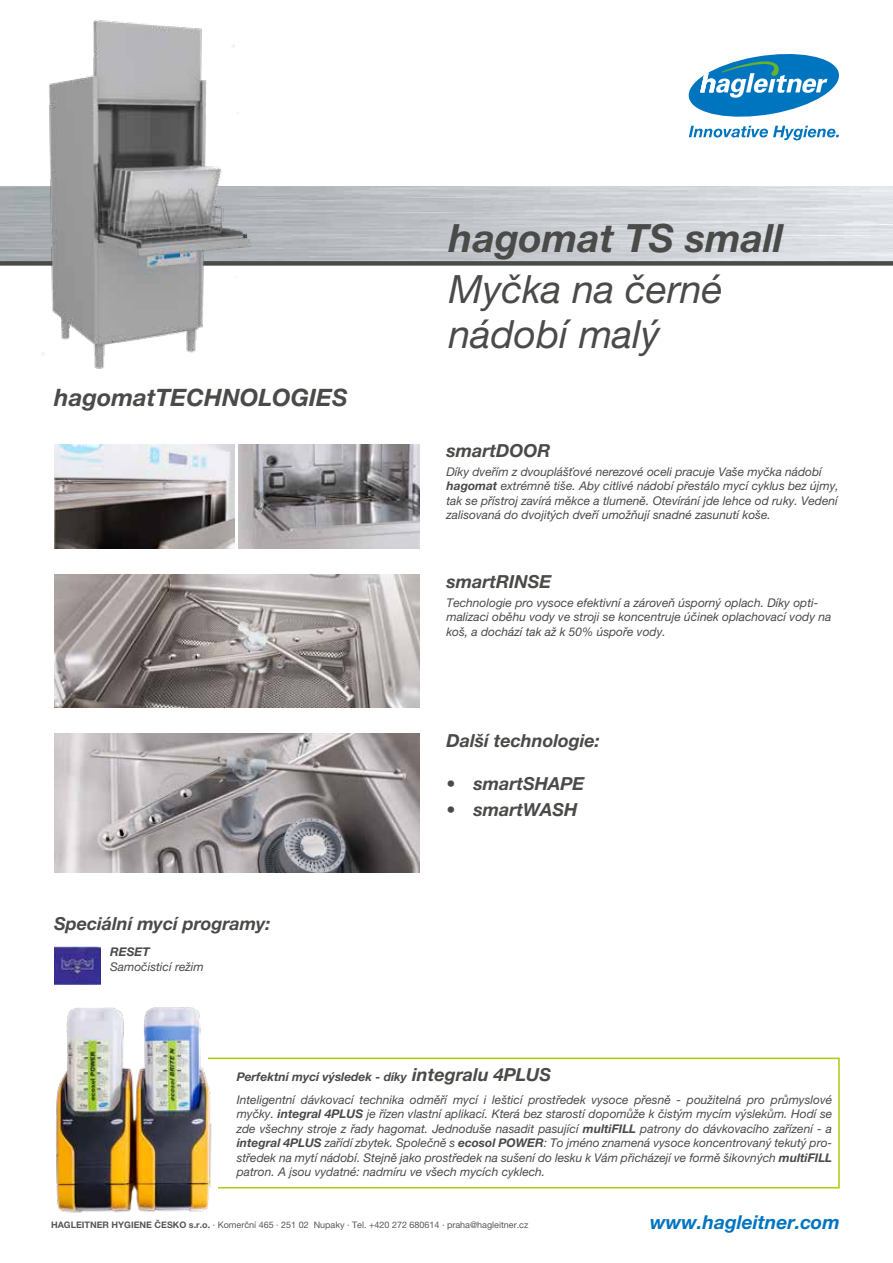
<style>
.page{position:relative;width:893px;height:1263px;background:#fff}
.page>*{position:absolute;margin:0;border:0;box-sizing:border-box;transform-origin:0 0}
.t1{font:italic 39px/45px "Helvetica Neue LT Pro";color:#4a4a49}
.t2{font:italic 700 39px "Helvetica Neue LT Pro";color:#4a4a49}
.t3{font:italic 700 24px "Helvetica Neue LT Pro";color:#4a4a49}
.t4{font:italic 700 19.2px "Helvetica Neue LT Pro";color:#0075bf}
.t5{font:italic 700 18px "Helvetica Neue LT Pro";color:#4a4a49}
.t6{font:italic 12px/14.4px "Helvetica Neue LT Pro";color:#4a4a49}
.t7{font:italic 700 12px "Helvetica Neue LT Pro";color:#4a4a49}
.t8{font:9px "Helvetica Neue LT Pro";color:#575756}
.s1{font-weight:700}
.s2{font-weight:700;font-size:18px}
</style>
<div class="page">
<div style="left:0;top:261px;width:893px;height:5px;background:#4a4a49"></div>
<img style="left:54px;top:734px;width:365px;height:139px">
<img style="left:54px;top:445px;width:180px;height:103px">
<img style="left:239px;top:445px;width:180px;height:103px">
<svg style="left:689px;top:54px;width:150px;height:86px"></svg>
<img style="left:33px;top:20px;width:254px;height:349px">
<img style="left:54px;top:575px;width:365px;height:132px">
<div style="left:156px;top:1057px;width:684px;height:131px;border:2px solid #afca0b"></div>
<img style="left:54px;top:946px;width:179px;height:267px">
<h2 class="t3" style="left:54px;top:383px;width:295px">hagomatTECHNOLOGIES</h2>
<h3 class="t5" style="left:54px;top:912px;width:218px">Speciální mycí programy:</h3>
<p class="t7" style="left:110px;top:944px;width:41px">RESET</p>
<p class="t6" style="left:110px;top:959px;width:95px">Samočisticí režim</p>
<h1 class="t2" style="left:449px;top:214px;width:336px">hagomat TS small</h1>
<h1 class="t1" style="left:449px;top:266px;width:275px">Myčka na černé nádobí malý</h1>
<h3 class="t5" style="left:446px;top:440px;width:106px">smartDOOR</h3>
<p class="t6" style="left:446px;top:464px;width:394px">Díky dveřím z dvouplášťové nerezové oceli pracuje Vaše myčka nádobí <span class="s1">hagomat</span> extrémně tiše. Aby citlivé nádobí přestálo mycí cyklus bez újmy, tak se přístroj zavírá měkce a tlumeně. Otevírání jde lehce od ruky. Vedení zalisovaná do dvojitých dveří umožňují snadné zasunutí koše.</p>
<h3 class="t5" style="left:446px;top:570px;width:106px">smartRINSE</h3>
<p class="t6" style="left:446px;top:595px;width:386px">Technologie pro vysoce efektivní a zároveň úsporný oplach. Díky opti&shy;malizaci oběhu vody ve stroji se koncentruje účinek oplachovací vody na koš, a dochází tak až k 50% úspoře vody.</p>
<h3 class="t5" style="left:446px;top:729px;width:155px">Další technologie:</h3>
<h3 class="t5" style="left:446px;top:772px;width:140px">• smartSHAPE</h3>
<h3 class="t5" style="left:446px;top:798px;width:132px">• smartWASH</h3>
<p class="t6" style="left:237px;top:1065px;width:597px;line-height:23px"><span class="s1">Perfektní mycí výsledek - díky</span> <span class="s2">integralu 4PLUS<br></span>Inteligentní dávkovací technika odměří mycí i lešticí prostředek vysoce přesně - použitelná pro průmyslové</p>
<p class="t6" style="left:237px;top:1107px;width:597px;text-align:justify">myčky. <span class="s1">integral 4PLUS</span> je řízen vlastní aplikací. Která bez starostí dopomůže k čistým mycím výslekům. Hodí se zde všechny stroje z řady hagomat. Jednoduše nasadit pasující <span class="s1">multiFILL</span> patrony do dávkovacího zařízení - a <span class="s1">integral 4PLUS</span> zařídí zbytek. Společně s <span class="s1">ecosol POWER</span>: To jméno znamená vysoce koncentrovaný tekutý pro&shy;středek na mytí nádobí. Stejně jako prostředek na sušení do lesku k Vám přicházejí ve formě šikovných <span class="s1">multiFILL </span>patron. A jsou vydatné: nadmíru ve všech mycích cyklech.</p>
<p class="t8" style="left:51px;top:1220px;width:479px"><span class="s1">HAGLEITNER HYGIENE ČESKO s.r.o.</span> · Komerční 465 · 251 02 Nupaky · Tel. +420 272 680614 · praha@hagleitner.cz</p>
<h3 class="t4" style="left:650px;top:1210px;width:191px">www.hagleitner.com</h3>
</div>
